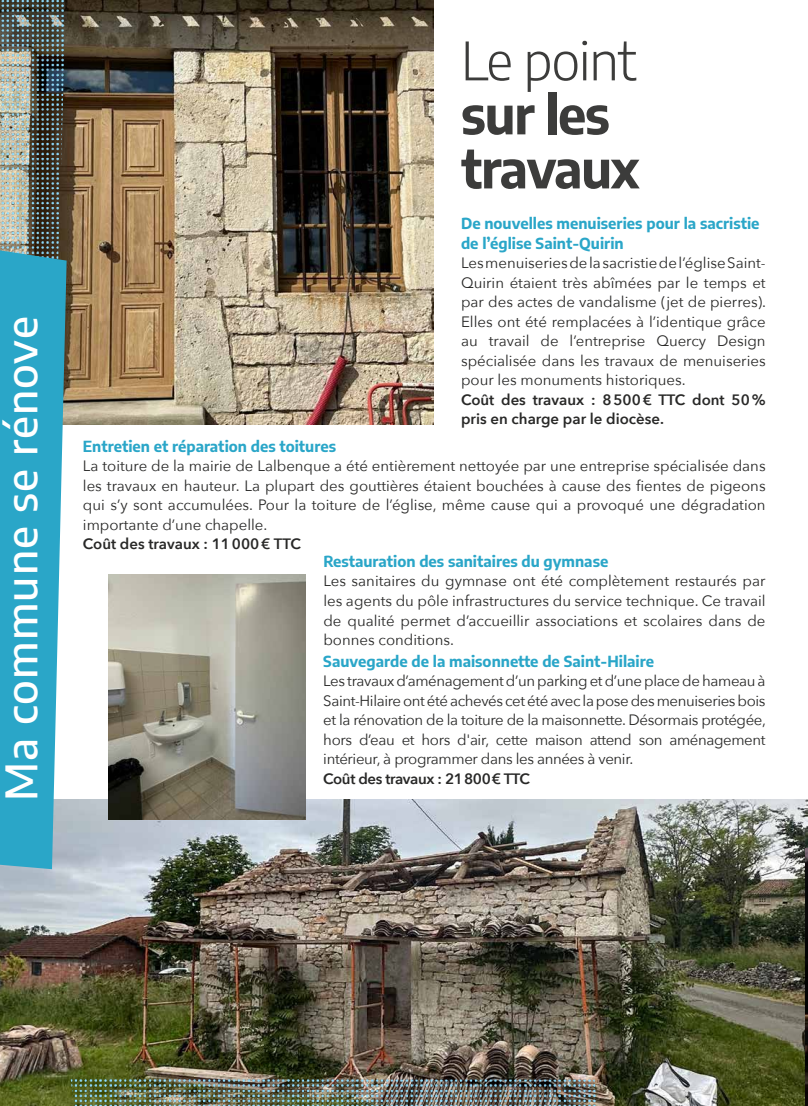
<style>
.page{position:relative;width:808px;height:1106px;background:#fff}
.page>*{position:absolute;margin:0;border:0;box-sizing:border-box;transform-origin:0 0}
.t1{font:700 52.5px/54px "Encode Sans";letter-spacing:-.025em;color:#3c3c3b}
.t2{font:300 52.5px "Encode Sans";letter-spacing:-.02em;color:#3c3c3b}
.t3{font:500 43.5px "Encode Sans";letter-spacing:.025em;color:#fff}
.t4{font:15px/19.5px "Avenir Next";color:#282827;text-align:justify}
.t5{font:700 15px/19.5px "Encode Sans";color:#2aa6c8}
.t6{font:600 15px/19.5px "Avenir Next";color:#282827}
.t7{font:600 15px "Avenir Next";letter-spacing:-.025em;color:#282827}
</style>
<div class="page">
<img style="left:66px;top:0;width:367px;height:425px">
<img style="left:0;top:799px;width:808px;height:307px">
<img style="left:0;top:0;width:66px;height:250px">
<img style="left:71px;top:1079px;width:526px;height:27px">
<svg style="left:0;top:250px;width:67px;height:619px;background:#3facc9"></svg>
<img style="left:109px;top:574px;width:196px;height:246px">
<img style="left:805px;top:848px;width:3px;height:258px">
<h2 class="t3" style="left:-10px;top:801px;width:486px;rotate:-90deg">Ma commune se rénove</h2>
<h1 class="t2" style="left:461px;top:24px;width:177px">Le point</h1>
<h1 class="t1" style="left:461px;top:84px;width:180px">sur les travaux</h1>
<p class="t5" style="left:461px;top:213px;width:300px">De nouvelles menuiseries pour la sacristie de l’église Saint-Quirin</p>
<p class="t4" style="left:461px;top:253px;width:307px">Les menuiseries de la sacristie de l’église Saint-Quirin étaient très abîmées par le temps et par des actes de vandalisme (jet de pierres).<br>Elles ont été remplacées à l’identique grâce au travail de l’entreprise Quercy Design spécialisée dans les travaux de menuiseries pour les monuments historiques.</p>
<p class="t6" style="left:461px;top:389px;width:306px">Coût des travaux : 8500€ TTC dont 50% pris en charge par le diocèse.</p>
<p class="t5" style="left:83px;top:435px;width:255px">Entretien et réparation des toitures</p>
<p class="t4" style="left:83px;top:456px;width:684px">La toiture de la mairie de Lalbenque a été entièrement nettoyée par une entreprise spécialisée dans les travaux en hauteur. La plupart des gouttières étaient bouchées à cause des fientes de pigeons qui s’y sont accumulées. Pour la toiture de l’église, même cause qui a provoqué une dégradation importante d’une chapelle.</p>
<p class="t6" style="left:83px;top:534px;width:219px">Coût des travaux : 11000€ TTC</p>
<p class="t5" style="left:323px;top:550px;width:286px">Restauration des sanitaires du gymnase</p>
<p class="t4" style="left:323px;top:571px;width:444px">Les sanitaires du gymnase ont été complètement restaurés par les agents du pôle infrastructures du service technique. Ce travail de qualité permet d’accueillir associations et scolaires dans de bonnes conditions.</p>
<p class="t5" style="left:323px;top:650px;width:332px">Sauvegarde de la maisonnette de Saint-Hilaire</p>
<p class="t4" style="left:323px;top:670px;width:444px">Les travaux d’aménagement d’un parking et d’une place de hameau à Saint-Hilaire ont été achevés cet été avec la pose des menuiseries bois et la rénovation de la toiture de la maisonnette. Désormais protégée, hors d’eau et hors d'air, cette maison attend son aménagement intérieur, à programmer dans les années à venir.</p>
<p class="t7" style="left:323px;top:765px;width:208px">Coût des travaux : 21800€ TTC</p>
</div>
